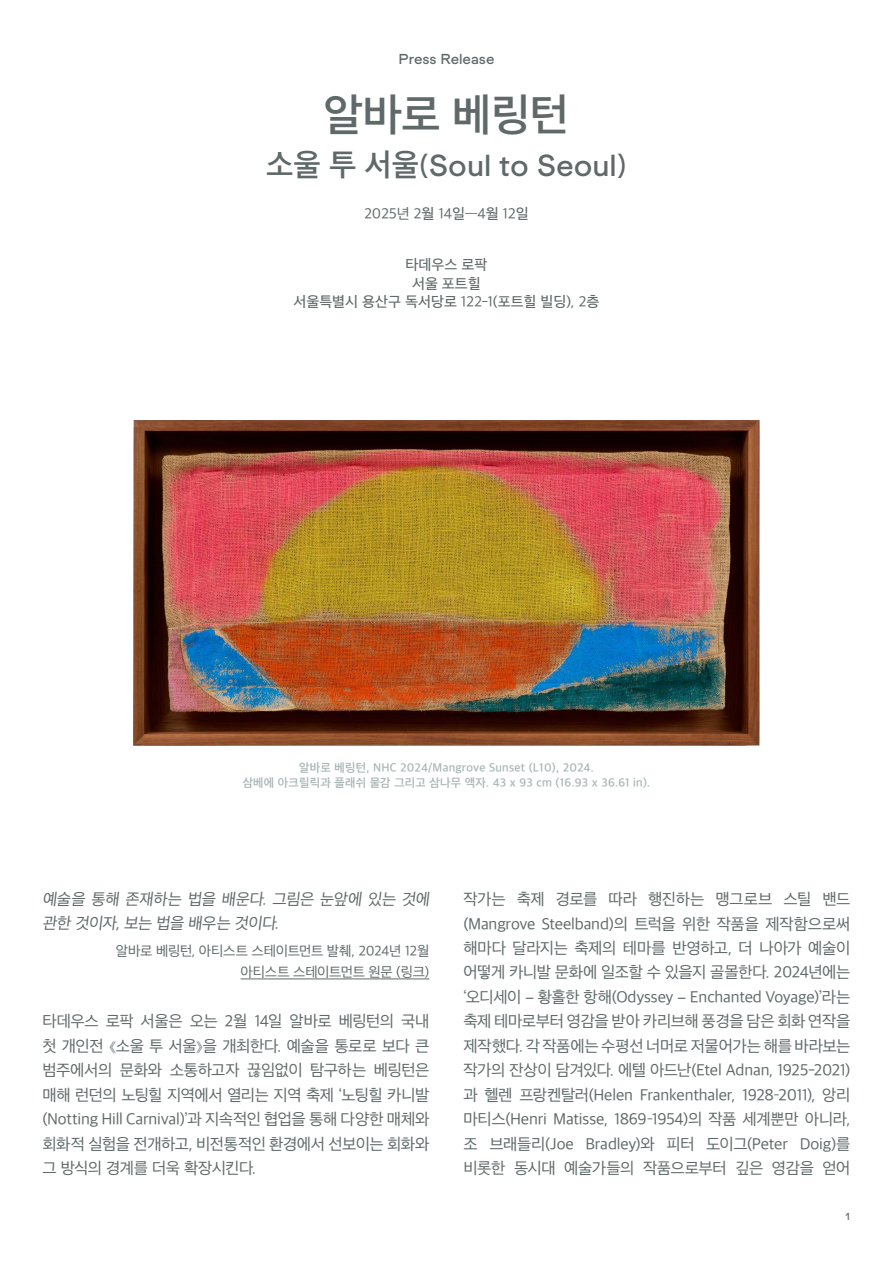
<style>
.page{position:relative;width:893px;height:1263px;background:#fff}
.page>*{position:absolute;margin:0;border:0;box-sizing:border-box;transform-origin:0 0}
.t1{font:600 45px "Apple SD Gothic Neo";color:#606969}
.t2{font:31.5px "Formale Grotesque N3";color:#606969}
.t3{font:16.5px/24.5px "Apple SD Gothic Neo";letter-spacing:-.025em;color:#606969;text-align:justify}
.t4{font:500 15px/18.5px "Apple SD Gothic Neo";color:#606969;text-align:center}
.t5{font:15px "Apple SD Gothic Neo";color:#606969}
.t6{font:15px "Formale Grotesque N3";color:#606969}
.t7{font:14.25px/21px "Apple SD Gothic Neo";letter-spacing:-.02em;color:#606969;text-align:right}
.t8{font:600 12px/14.4px "Apple SD Gothic Neo";letter-spacing:.02em;color:#a9b5b5;text-align:center}
.t9{font:10.5px "Formale Grotesque N3";color:#606969}
.s1{font-family:"Apple SD Gothic Neo";font-weight:600}
.s2{font-weight:500}
.s3{font-weight:400}
.s4{font-family:"Formale Grotesque N3"}
</style>
<div class="page">
<img style="left:134px;top:420px;width:625px;height:325px">
<hr style="left:241px;top:978px;width:188px;height:1px;background:#606969">
<p class="t6" style="left:398px;top:50px;width:97px">Press Release</p>
<h1 class="t1" style="left:324px;top:83px;width:247px">알바로 베링턴</h1>
<h2 class="t2" style="left:266px;top:148px;width:362px"><span class="s1">소울 투 서울</span>(Soul to Seoul)</h2>
<p class="t5" style="left:364px;top:203px;width:166px">2025년 2<span class="s2">월</span> 14<span class="s2">일—</span>4<span class="s2">월</span> 12<span class="s2">일</span></p>
<p class="t4" style="left:293px;top:254px;width:308px">타데우스 로팍<br>서울 포트힐<br>서울특별시 용산구 독서당로 <span class="s3">122-1</span>(포트힐 빌딩)<span class="s3">, 2</span>층</p>
<p class="t8" style="left:243px;top:760px;width:409px">알바로 베링턴, NHC 2024/Mangrove Sunset (L10), 2024.<br>삼베에 아크릴릭과 플래쉬 물감 그리고 삼나무 액자. 43 x 93 cm (16.93 x 36.61 in).</p>
<p class="t3" style="left:42px;top:886px;width:391px">예술을 통해 존재하는 법을 배운다. 그림은 눈앞에 있는 것에 관한 것이자, 보는 법을 배우는 것이다.</p>
<p class="t7" style="left:116px;top:940px;width:315px">알바로 베링턴, 아티스트 스테이트먼트 발췌, 2024년 12월 아티스트 스테이트먼트 원문 (링크)</p>
<p class="t3" style="left:42px;top:1008px;width:388px">타데우스 로팍 서울은 오는 2월 14일 알바로 베링턴의 국내 첫 개인전 ⟪소울 투 서울⟫을 개최한다. 예술을 통로로 보다 큰 범주에서의 문화와 소통하고자 끊임없이 탐구하는 베링턴은 매해 런던의 노팅힐 지역에서 열리는 지역 축제 ‘노팅힐 카니발 (Notting Hill Carnival)’과 지속적인 협업을 통해 다양한 매체와 회화적 실험을 전개하고, 비전통적인 환경에서 선보이는 회화와 그 방식의 경계를 더욱 확장시킨다.</p>
<p class="t3" style="left:463px;top:886px;width:388px">작가는 축제 경로를 따라 행진하는 맹그로브 스틸 밴드 (Mangrove Steelband)의 트럭을 위한 작품을 제작함으로써 해마다 달라지는 축제의 테마를 반영하고, 더 나아가 예술이 어떻게 카니발 문화에 일조할 수 있을지 골몰한다. 2024년에는 ‘오디세이 <span class="s4">–</span> 황홀한 항해(Odyssey <span class="s4">–</span> Enchanted Voyage)’라는 축제 테마로부터 영감을 받아 카리브해 풍경을 담은 회화 연작을 제작했다. 각 작품에는 수평선 너머로 저물어가는 해를 바라보는 작가의 잔상이 담겨있다. 에텔 아드난(Etel Adnan, 1925-2021) 과 헬렌 프랑켄탈러(Helen Frankenthaler, 1928–2011), 앙리 마티스(Henri Matisse, 1869–1954)의 작품 세계뿐만 아니라, 조 브래들리(Joe Bradley)와 피터 도이그(Peter Doig)를 비롯한 동시대 예술가들의 작품으로부터 깊은 영감을 얻어</p>
<p class="t9" style="left:845px;top:1211px;width:7px">1</p>
</div>
